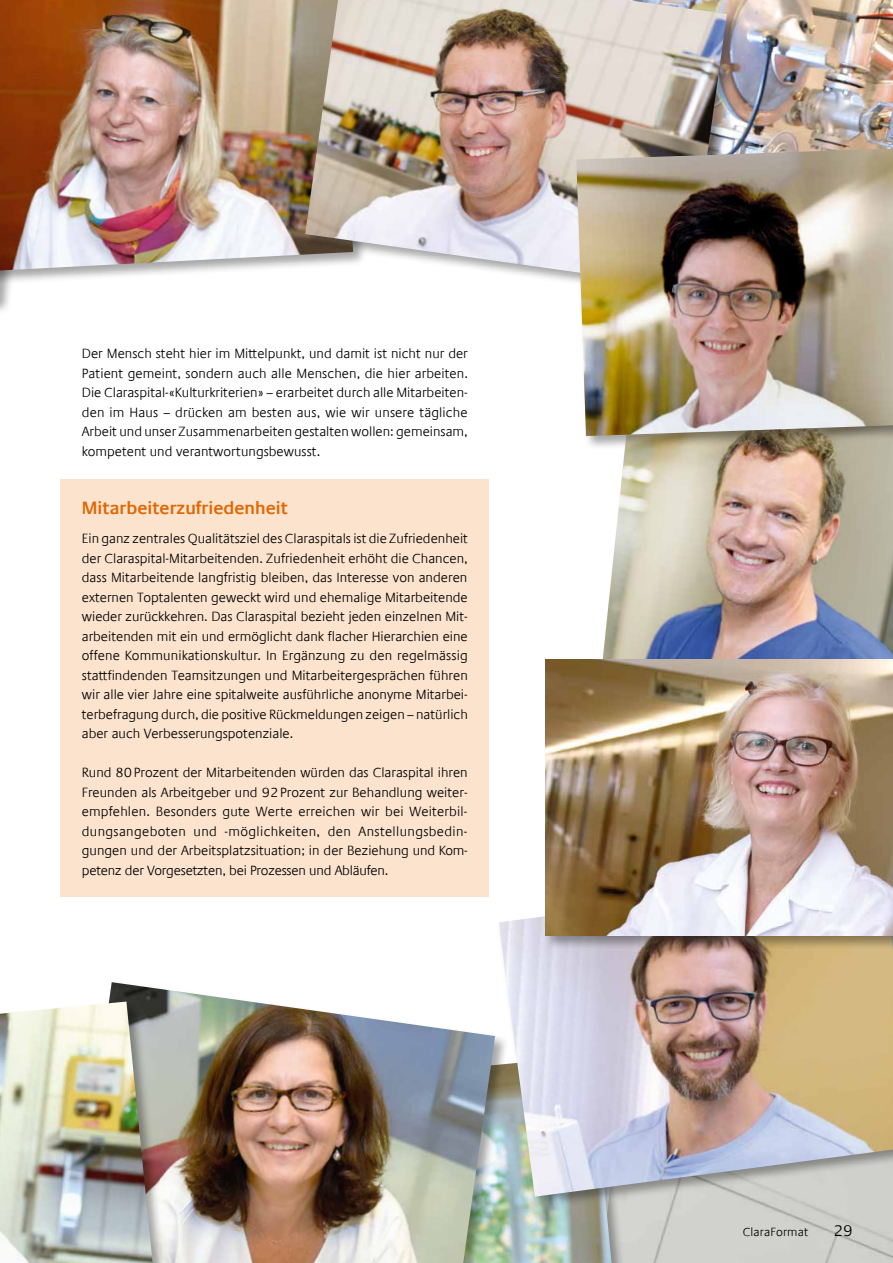
<style>
.page{position:relative;width:893px;height:1263px;background:#fff}
.page>*{position:absolute;margin:0;border:0;box-sizing:border-box;transform-origin:0 0}
.t1{font:600 18px "Praxis Com";color:#e06804}
.t2{font:300 15.75px "Praxis Com";color:#000}
.t3{font:300 13.5px/19.5px "Praxis Com";color:#000;text-align:justify}
.t4{font:300 12px "Praxis Com";letter-spacing:.015em;color:#000}
</style>
<div class="page">
<div style="left:61px;top:480px;width:428px;height:417px;background:#fbe3ce"></div>
<div style="left:0;top:0;width:40px;height:314px;background:#000;opacity:.35"></div>
<div style="left:632px;top:1210px;width:261px;height:53px;background:#d1d2cd"></div>
<img style="left:509px;top:1210px;width:103px;height:53px">
<div style="left:497px;top:870px;width:396px;height:340px;background:#000;opacity:.35"></div>
<img style="left:499px;top:872px;width:394px;height:325px">
<img style="left:741px;top:0;width:152px;height:144px">
<img style="left:603px;top:450px;width:290px;height:207px">
<div style="left:72px;top:980px;width:437px;height:283px;background:#000;opacity:.35"></div>
<img style="left:73px;top:982px;width:422px;height:281px">
<div style="left:543px;top:657px;width:350px;height:293px;background:#000;opacity:.35"></div>
<img style="left:545px;top:659px;width:348px;height:277px">
<div style="left:0;top:0;width:367px;height:286px;background:#000;opacity:.35"></div>
<img style="left:0;top:0;width:303px;height:270px">
<div style="left:303px;top:0;width:438px;height:301px;background:#000;opacity:.35"></div>
<img style="left:305px;top:0;width:422px;height:288px">
<div style="left:575px;top:144px;width:318px;height:306px;background:#000;opacity:.35"></div>
<img style="left:576px;top:149px;width:317px;height:287px">
<div style="left:0;top:1000px;width:168px;height:263px;background:#000;opacity:.35"></div>
<img style="left:0;top:1001px;width:153px;height:262px">
<p class="t3" style="left:82px;top:344px;width:388px">Der Mensch steht hier im Mittelpunkt, und damit ist nicht nur der Patient gemeint, sondern auch alle Menschen, die hier arbeiten.<br>Die Claraspital-«Kulturkriterien» – erarbeitet durch alle Mitarbeiten&shy;den im Haus – drücken am besten aus, wie wir unsere tägliche Arbeit und unser Zusammenarbeiten gestalten wollen: gemeinsam, kompetent und verantwortungsbewusst.</p>
<h1 class="t1" style="left:82px;top:497px;width:208px">Mitarbeiterzufriedenheit</h1>
<p class="t3" style="left:82px;top:529px;width:388px">Ein ganz zentrales Qualitätsziel des Claraspitals ist die Zufriedenheit der Claraspital-Mitarbeitenden. Zufriedenheit erhöht die Chancen, dass Mitarbeitende langfristig bleiben, das Interesse von anderen externen Toptalenten geweckt wird und ehemalige Mitarbeitende wieder zurückkehren. Das Claraspital bezieht jeden einzelnen Mit&shy;arbeitenden mit ein und ermöglicht dank flacher Hierarchien eine offene Kommunikationskultur. In Ergänzung zu den regelmässig stattfindenden Teamsitzungen und Mitarbeitergesprächen führen wir alle vier Jahre eine spitalweite ausführliche anonyme Mitarbei&shy;terbefragung durch, die positive Rückmeldungen zeigen – natürlich aber auch Verbesserungspotenziale.</p>
<p class="t3" style="left:82px;top:763px;width:387px">Rund 80Prozent der Mitarbeitenden würden das Claraspital ihren Freunden als Arbeitgeber und 92Prozent zur Behandlung weiter&shy;empfehlen. Besonders gute Werte erreichen wir bei Weiterbil&shy;dungsangeboten und -möglichkeiten, den Anstellungsbedin&shy;gungen und der Arbeitsplatzsituation; in der Beziehung und Kom&shy;petenz der Vorgesetzten, bei Prozessen und Abläufen.</p>
<p class="t4" style="left:743px;top:1225px;width:67px">ClaraFormat</p>
<p class="t2" style="left:833px;top:1221px;width:21px">29</p>
</div>
